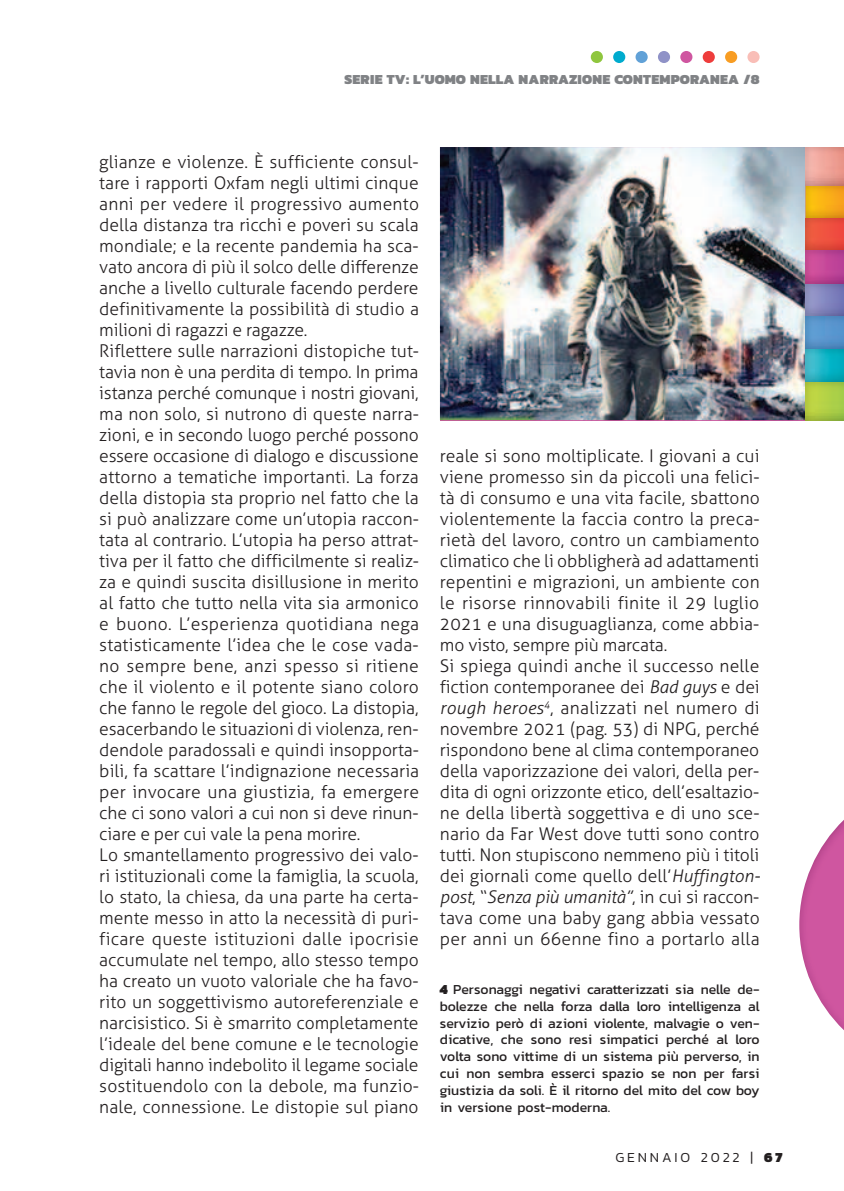
<style>
.page{position:relative;width:844px;height:1191px;background:#fff}
.page>*{position:absolute;margin:0;border:0;box-sizing:border-box;transform-origin:0 0}
.t1{font:300 17.5px/21px "Aller";color:#231f20}
.t2{font:14px/16.8px "Kanit";color:#231f20;text-align:justify}
.t3{font:900 14px "Kanit";letter-spacing:.02em;color:#808285}
.t4{font:300 14px "Kanit";letter-spacing:.2em;color:#231f20}
.s1{font-style:italic}
.s2{font-weight:900}
</style>
<div class="page">
<img style="left:799px;top:821px;width:44px;height:208px">
<svg style="left:657px;top:51px;width:13px;height:12px"></svg>
<div style="left:702px;top:51px;width:12px;height:12px;background:#ee3d3c;border-radius:50%"></div>
<div style="left:680px;top:51px;width:12px;height:12px;background:#cf56a0;border-radius:50%"></div>
<div style="left:590px;top:51px;width:12px;height:12px;background:#8fc63e;border-radius:50%"></div>
<div style="left:747px;top:51px;width:12px;height:12px;background:#f9beb7;border-radius:50%"></div>
<div style="left:635px;top:51px;width:12px;height:12px;background:#61a1d7;border-radius:50%"></div>
<div style="left:613px;top:51px;width:12px;height:12px;background:#00abce;border-radius:50%"></div>
<svg style="left:724px;top:51px;width:13px;height:12px"></svg>
<img style="left:440px;top:147px;width:365px;height:273px">
<img style="left:805px;top:148px;width:38px;height:272px">
<img style="left:805px;top:218px;width:38px;height:1px">
<p class="t3" style="left:344px;top:68px;width:416px">SERIE TV: L’UOMO NELLA NARRAZIONE CONTEMPORANEA /8</p>
<p class="t1" style="left:99px;top:151px;width:321px">glianze e violenze. È sufficiente consul&shy;tare i rapporti Oxfam negli ultimi cinque anni per vedere il progressivo aumento della distanza tra ricchi e poveri su scala mondiale; e la recente pandemia ha sca&shy;vato ancora di più il solco delle differenze anche a livello culturale facendo perdere definitivamente la possibilità di studio a milioni di ragazzi e ragazze.<br>Riflettere sulle narrazioni distopiche tut&shy;tavia non è una perdita di tempo. In prima istanza perché comunque i nostri giovani, ma non solo, si nutrono di queste narra&shy;zioni, e in secondo luogo perché possono essere occasione di dialogo e discussione attorno a tematiche importanti. La forza della distopia sta proprio nel fatto che la si può analizzare come un’utopia raccon&shy;tata al contrario. L’utopia ha perso attrat&shy;tiva per il fatto che difficilmente si realiz&shy;za e quindi suscita disillusione in merito al fatto che tutto nella vita sia armonico e buono. L’esperienza quotidiana nega statisticamente l’idea che le cose vada&shy;no sempre bene, anzi spesso si ritiene che il violento e il potente siano coloro che fanno le regole del gioco. La distopia, esacerbando le situazioni di violenza, ren&shy;dendole paradossali e quindi insopporta&shy;bili, fa scattare l’indignazione necessaria per invocare una giustizia, fa emergere che ci sono valori a cui non si deve rinun&shy;ciare e per cui vale la pena morire.<br>Lo smantellamento progressivo dei valo&shy;ri istituzionali come la famiglia, la scuola, lo stato, la chiesa, da una parte ha certa&shy;mente messo in atto la necessità di puri&shy;ficare queste istituzioni dalle ipocrisie accumulate nel tempo, allo stesso tempo ha creato un vuoto valoriale che ha favo&shy;rito un soggettivismo autoreferenziale e narcisistico. Si è smarrito completamente l’ideale del bene comune e le tecnologie digitali hanno indebolito il legame sociale sostituendolo con la debole, ma funzio&shy;nale, connessione. Le distopie sul piano</p>
<p class="t1" style="left:440px;top:445px;width:322px">reale si sono moltiplicate. I giovani a cui viene promesso sin da piccoli una felici&shy;tà di consumo e una vita facile, sbattono violentemente la faccia contro la preca&shy;rietà del lavoro, contro un cambiamento climatico che li obbligherà ad adattamenti repentini e migrazioni, un ambiente con le risorse rinnovabili finite il 29 luglio 2021 e una disuguaglianza, come abbia&shy;mo visto, sempre più marcata.<br>Si spiega quindi anche il successo nelle fiction contemporanee dei <span class="s1">Bad guys</span> e dei <span class="s1">rough heroes</span><sup>4</sup>, analizzati nel numero di novembre 2021 (pag. 53) di NPG, perché rispondono bene al clima contemporaneo della vaporizzazione dei valori, della per&shy;dita di ogni orizzonte etico, dell’esaltazio&shy;ne della libertà soggettiva e di uno sce&shy;nario da Far West dove tutti sono contro tutti. Non stupiscono nemmeno più i titoli dei giornali come quello dell’<span class="s1">Huffington&shy;post</span>, “<span class="s1">Senza più umanità”</span>, in cui si raccon&shy;tava come una baby gang abbia vessato per anni un 66enne fino a portarlo alla</p>
<p class="t2" style="left:440px;top:980px;width:321px"><span class="s2">4</span> Personaggi negativi caratterizzati sia nelle de&shy;bolezze che nella forza dalla loro intelligenza al servizio però di azioni violente, malvagie o ven&shy;dicative, che sono resi simpatici perché al loro volta sono vittime di un sistema più perverso, in cui non sembra esserci spazio se non per farsi giustizia da soli. È il ritorno del mito del cow boy in versione post-moderna.</p>
<p class="t4" style="left:615px;top:1147px;width:168px">GENNAIO 2022 | <span class="s2">67</span></p>
</div>
